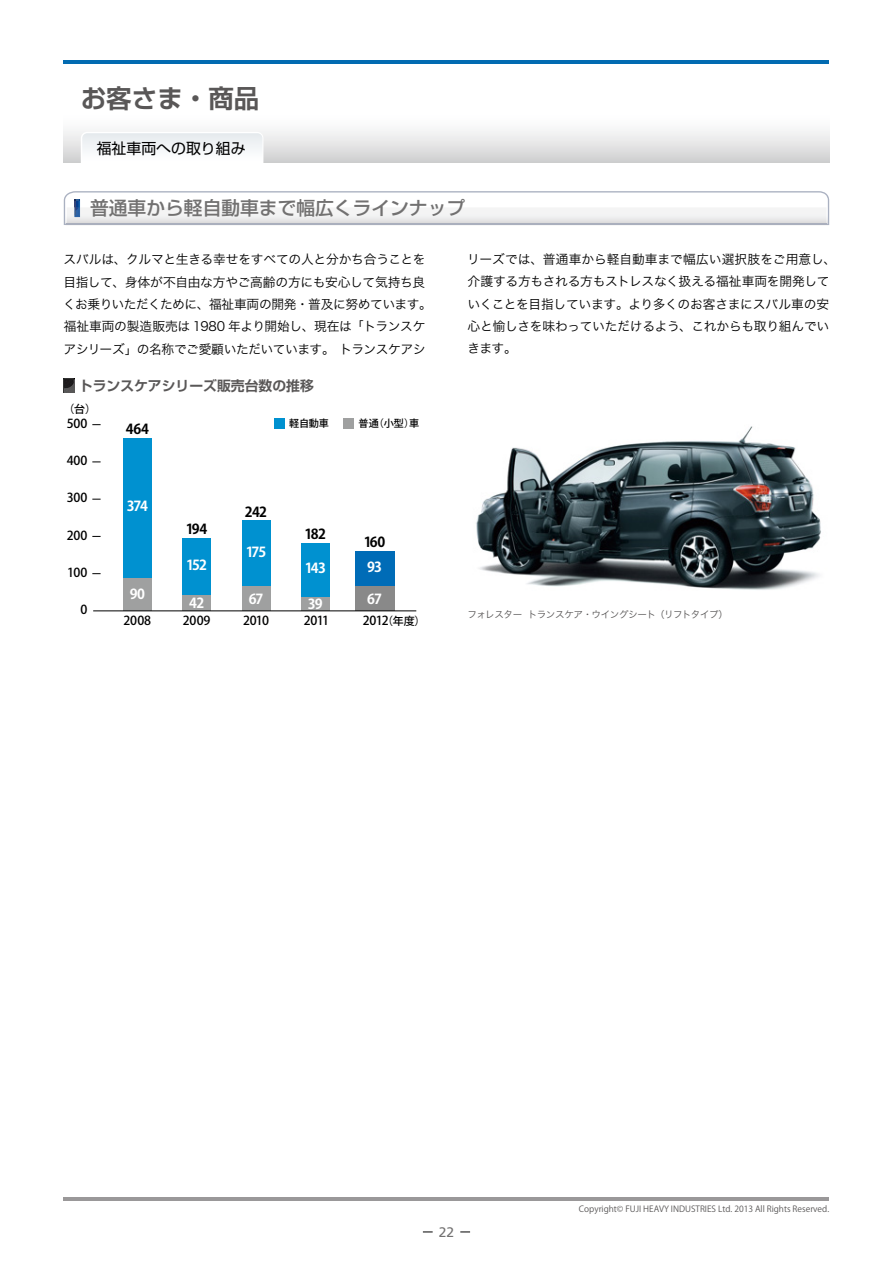
<style>
.page{position:relative;width:893px;height:1263px;background:#fff}
.page>*{position:absolute;margin:0;border:0;box-sizing:border-box;transform-origin:0 0}
.t1{font:700 25.5px "Shin Go Pro De";color:#595757}
.t2{font:500 18.75px "Shin Go Pro";color:#727171}
.t3{font:14.85px "Shin Go Pro";color:#000}
.t4{font:700 13.8px "Koz Go Pro";letter-spacing:-.065em;color:#fff}
.t5{font:700 13.8px "Shin Go Pro De";color:#595757}
.t6{font:700 13.8px "Koz Go Pro";letter-spacing:-.045em;color:#000}
.t7{font:13.8px "Frutiger";color:#727171}
.t8{font:12.75px/22.4px "Hira Kaku Pro W3";letter-spacing:-.025em;color:#000}
.t9{font:500 12.3px "Koz Go Pro";letter-spacing:-.02em;color:#000}
.t10{font:500 10.95px "Koz Go Pro";color:#000}
.t11{font:500 10.05px "Koz Go Pro";color:#000}
.t12{font:9.6px "Hira Kaku Pro W3";letter-spacing:-.05em;color:#595757}
.t13{font:8.55px "Koz Go Pro";color:#595757}
</style>
<div class="page">
<hr style="left:64px;top:1198px;width:765px;height:3px;background:#9a9899">
<svg style="left:64px;top:191px;width:765px;height:34px"></svg>
<div style="left:64px;top:110px;width:765px;height:53px;background:linear-gradient(to bottom,#fff,#d2d2d3)"></div>
<hr style="left:64px;top:61px;width:765px;height:3px;background:#026bb1">
<svg style="left:81px;top:132px;width:182px;height:31px"></svg>
<img style="left:64px;top:379px;width:10px;height:14px">
<div style="left:301px;top:596px;width:28px;height:15px;background:#9fa0a0"></div>
<div style="left:242px;top:586px;width:28px;height:25px;background:#9fa0a0"></div>
<div style="left:183px;top:595px;width:28px;height:16px;background:#9fa0a0"></div>
<div style="left:123px;top:577px;width:28px;height:34px;background:#9fa0a0"></div>
<div style="left:123px;top:438px;width:28px;height:139px;background:#0091d0"></div>
<div style="left:183px;top:539px;width:28px;height:56px;background:#0091d0"></div>
<div style="left:242px;top:521px;width:28px;height:65px;background:#0091d0"></div>
<div style="left:301px;top:543px;width:28px;height:53px;background:#0091d0"></div>
<div style="left:274px;top:418px;width:10px;height:10px;background:#0091d0"></div>
<div style="left:343px;top:418px;width:10px;height:10px;background:#9fa0a0"></div>
<div style="left:355px;top:586px;width:40px;height:25px;background:#898989"></div>
<div style="left:355px;top:551px;width:40px;height:35px;background:#006cb7"></div>
<hr style="left:93px;top:611px;width:323px;height:1px;background:#000">
<img style="left:476px;top:426px;width:345px;height:164px">
<h1 class="t1" style="left:81px;top:77px;width:180px">お客さま・商品</h1>
<p class="t3" style="left:97px;top:136px;width:150px">福祉車両への取り組み</p>
<h2 class="t2" style="left:90px;top:193px;width:377px">普通車から軽自動車まで幅広くラインナップ</h2>
<p class="t8" style="left:63px;top:247px;width:370px">スバルは、クルマと生きる幸せをすべての人と分かち合うことを目指して、身体が不自由な方やご高齢の方にも安心して気持ち良くお乗りいただくために、福祉車両の開発・普及に努めています。福祉車両の製造販売は 1980 年より開始し、現在は｢トランスケアシリーズ｣の名称でご愛顧いただいています。 トランスケアシ</p>
<p class="t8" style="left:467px;top:247px;width:370px">リーズでは、普通車から軽自動車まで幅広い選択肢をご用意し、介護する方もされる方もストレスなく扱える福祉車両を開発していくことを目指しています。より多くのお客さまにスバル車の安心と愉しさを味わっていただけるよう、これからも取り組んでいきます。</p>
<p class="t5" style="left:79px;top:374px;width:236px">トランスケアシリーズ販売台数の推移</p>
<p class="t10" style="left:63px;top:402px;width:34px">（台）</p>
<p class="t9" style="left:67px;top:415px;width:22px">500</p>
<p class="t9" style="left:67px;top:453px;width:22px">400</p>
<p class="t9" style="left:67px;top:490px;width:22px">300</p>
<p class="t9" style="left:67px;top:527px;width:22px">200</p>
<p class="t9" style="left:67px;top:564px;width:22px">100</p>
<p class="t9" style="left:80px;top:602px;width:8px">0</p>
<p class="t6" style="left:126px;top:420px;width:25px">464</p>
<p class="t11" style="left:289px;top:417px;width:41px">軽自動車</p>
<p class="t11" style="left:359px;top:417px;width:62px">普通（小型）車</p>
<p class="t4" style="left:127px;top:497px;width:23px">374</p>
<p class="t6" style="left:245px;top:503px;width:24px">242</p>
<p class="t6" style="left:186px;top:520px;width:23px">194</p>
<p class="t4" style="left:246px;top:543px;width:22px">175</p>
<p class="t6" style="left:305px;top:525px;width:23px">182</p>
<p class="t6" style="left:364px;top:533px;width:23px">160</p>
<p class="t4" style="left:186px;top:556px;width:22px">152</p>
<p class="t4" style="left:305px;top:559px;width:23px">143</p>
<p class="t4" style="left:367px;top:558px;width:16px">93</p>
<p class="t4" style="left:130px;top:585px;width:17px">90</p>
<p class="t4" style="left:189px;top:594px;width:17px">42</p>
<p class="t4" style="left:249px;top:590px;width:16px">67</p>
<p class="t4" style="left:308px;top:595px;width:16px">39</p>
<p class="t4" style="left:367px;top:590px;width:16px">67</p>
<p class="t9" style="left:124px;top:613px;width:29px">2008</p>
<p class="t9" style="left:183px;top:613px;width:29px">2009</p>
<p class="t9" style="left:243px;top:613px;width:28px">2010</p>
<p class="t9" style="left:304px;top:613px;width:27px">2011</p>
<p class="t9" style="left:363px;top:613px;width:27px">2012</p>
<p class="t10" style="left:382px;top:614px;width:45px">（年度）</p>
<p class="t12" style="left:467px;top:606px;width:262px">フォレスター トランスケア・ウイングシート（リフトタイプ）</p>
<p class="t7" style="left:439px;top:1224px;width:17px">22</p>
<p class="t13" style="left:579px;top:1203px;width:252px">Copyright© FUJI HEAVY INDUSTRIES Ltd. 2013 All Rights Reserved.</p>
</div>
